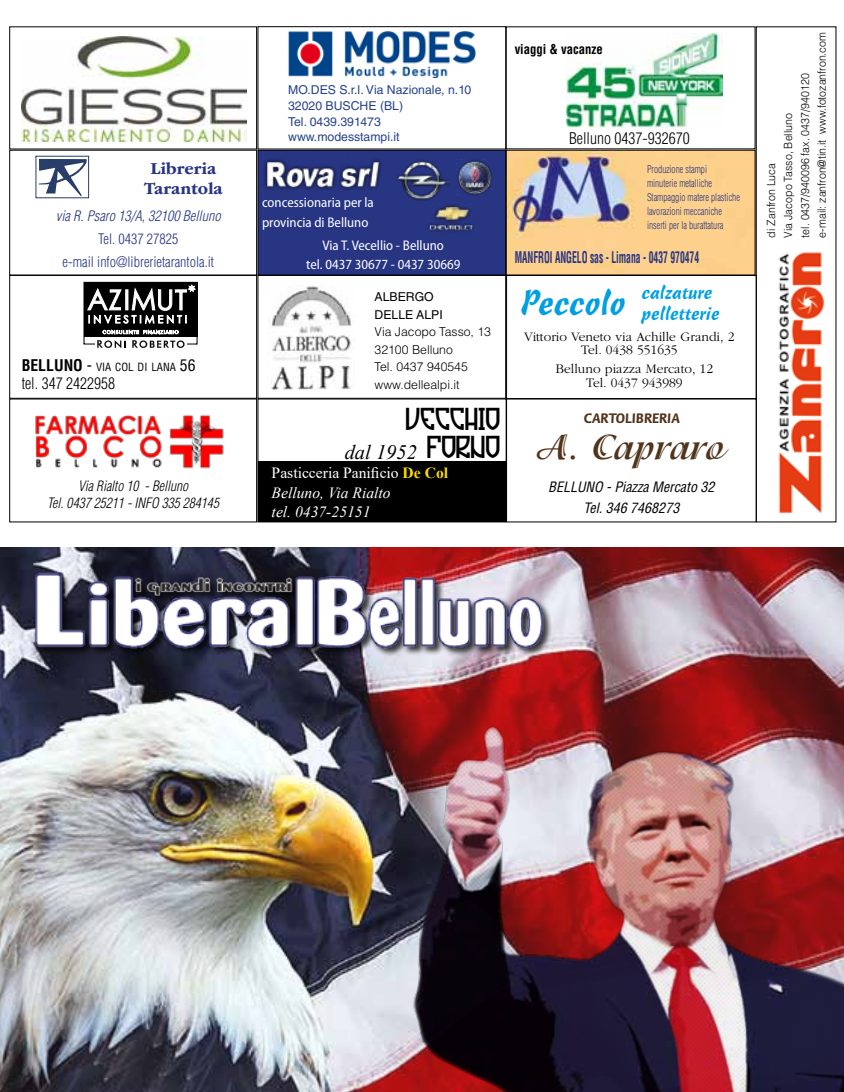
<style>
.page{position:relative;width:844px;height:1092px;background:#fff}
.page>*{position:absolute;margin:0;border:0;box-sizing:border-box;transform-origin:0 0}
.t1{font:700 38.5px "Isadora Std";color:#51341b}
.t2{font:34.65px "Cascade Script LT Std";color:#009fe3}
.t3{font:29.57px "Tradizione";color:#000}
.t4{font:italic 20.47px "Times New Roman";color:#000}
.t5{font:18.9px/20.8px "Cascade Script LT Std";color:#009fe3}
.t6{font:700 17.5px/19.2px "ITC Garamond Std";color:#283583;text-align:center}
.t7{font:700 condensed 15.75px "Helvetica LT Std";color:#283583;scale:.61 1}
.t8{font:300 condensed 15.75px "Helvetica LT Std";color:#000}
.t9{font:italic 15.58px/19.6px "Times New Roman";color:#fff}
.t10{font:700 14.7px "Flora Std";color:#51341b}
.t11{font:300 condensed 14.17px/22.8px "Helvetica LT Std";color:#283583;text-align:center}
.t12{font:italic 300 condensed 14.17px "Helvetica LT Std";color:#283583}
.t13{font:semi-condensed 14px/19.2px "Myriad Pro";color:#fff}
.t14{font:italic 300 condensed 14px/17.5px "Helvetica LT Std";color:#000;text-align:center}
.t15{font:italic condensed 14px/21px "Helvetica LT Std";color:#000;text-align:center}
.t16{font:300 13.47px/13.5px "ITC Garamond Std";color:#000;text-align:center}
.t17{font:700 condensed 13.3px "Helvetica LT Std";color:#000;scale:.96 1}
.t18{font:12.25px/15.8px "Helvetica LT Std";color:#27438b}
.t19{font:300 12.25px/17.5px "Helvetica LT Std";color:#000}
.t20{font:12.25px/17.5px "Helvetica LT Std";color:#000}
.t21{font:300 11.2px/17px "Helvetica LT Std";color:#000;scale:.94 1}
.t22{font:condensed 11.03px "Helvetica LT Std";color:#000}
.t23{font:300 condensed 10.5px/14px "Helvetica LT Std";color:#283583;scale:.88 1}
.s1{font-weight:700;font-size:15.75px}
.s2{font-size:15.75px}
.s3{font-family:"Tradizione";font-style:normal;font-size:29.57px}
.s4{font-style:normal}
.s5{font-weight:700;font-style:normal;color:#fbdd00}
</style>
<div class="page">
<img style="left:0;top:547px;width:843px;height:544px">
<div style="left:9px;top:27px;width:248px;height:122px;border:1px solid #000"></div>
<div style="left:9px;top:399px;width:248px;height:123px;border:1px solid #000"></div>
<img style="left:35px;top:414px;width:189px;height:55px">
<div style="left:258px;top:26px;width:248px;height:123px;border:1px solid #000"></div>
<div style="left:9px;top:150px;width:248px;height:125px;border:1px solid #000"></div>
<img style="left:288px;top:32px;width:187px;height:46px">
<svg style="left:39px;top:159px;width:48px;height:37px"></svg>
<div style="left:36px;top:156px;width:53px;height:42px;border:1px solid #283d69"></div>
<img style="left:508px;top:152px;width:245px;height:121px">
<div style="left:258px;top:275px;width:247px;height:123px;border:1px solid #000"></div>
<div style="left:258px;top:150px;width:247px;height:125px;background:#283583"></div>
<div style="left:258px;top:150px;width:248px;height:125px;border:1px solid #000"></div>
<img style="left:264px;top:159px;width:118px;height:31px">
<img style="left:566px;top:33px;width:156px;height:94px">
<div style="left:755px;top:27px;width:81px;height:495px;background:#fff;border:1px solid #000"></div>
<img style="left:396px;top:160px;width:52px;height:40px">
<img style="left:457px;top:160px;width:35px;height:35px">
<img style="left:428px;top:204px;width:46px;height:28px">
<img style="left:778px;top:252px;width:47px;height:262px">
<div style="left:9px;top:275px;width:248px;height:123px;border:1px solid #000"></div>
<img style="left:270px;top:285px;width:82px;height:104px">
<img style="left:22px;top:37px;width:224px;height:104px">
<svg style="left:83px;top:282px;width:114px;height:66px"></svg>
<div style="left:35px;top:573px;width:517px;height:84px;background:#000;opacity:.75"></div>
<img style="left:22px;top:555px;width:529px;height:97px">
<img style="left:375px;top:696px;width:468px;height:395px">
<div style="left:258px;top:461px;width:248px;height:61px;background:#000"></div>
<div style="left:506px;top:275px;width:250px;height:124px;border:1px solid #000"></div>
<p class="t17" style="left:514px;top:41px;width:93px">viaggi &amp; vacanze</p>
<p class="t21" style="left:762px;top:237px;width:220px;rotate:-90deg">di Zanfron Luca<br>Via Jacopo Tasso, Belluno<br>tel. 0437/940096 fax. 0437/940120<br>e-mail: zanfron@tin.it www.fotozanfron.com</p>
<p class="t18" style="left:288px;top:82px;width:184px">MO.DES S.r.l. Via Nazionale, n.10<br>32020 BUSCHE (BL)<br>Tel. 0439.391473 www.modesstampi.it</p>
<h3 class="t8" style="left:569px;top:129px;width:122px">Belluno 0437-932670</h3>
<h3 class="t6" style="left:144px;top:159px;width:80px">Libreria<br>Tarantola</h3>
<p class="t23" style="left:646px;top:162px;width:107px">Produzione stampi minuterie metalliche<br>Stampaggio matere plastiche lavorazioni meccaniche inserti per la burattatura</p>
<h3 class="t7" style="left:514px;top:248px;width:304px">MANFROI ANGELO sas - Limana - 0437 970474</h3>
<p class="t13" style="left:262px;top:193px;width:113px">concessionaria per la provincia di Belluno</p>
<p class="t13" style="left:306px;top:235px;width:156px;text-align:center">Via T. Vecellio - Belluno<br>tel. 0437 30677 - 0437 30669</p>
<p class="t12" style="left:56px;top:207px;width:166px">via R. Psaro 13/A, 32100 Belluno</p>
<p class="t11" style="left:62px;top:227px;width:153px">Tel. 0437 27825<br>e-mail info@librerietarantola.it</p>
<p class="t22" style="left:22px;top:360px;width:175px"><span class="s1">BELLUNO</span> <span class="s2">-</span> VIA COL DI LANA <span class="s2">56</span></p>
<h3 class="t8" style="left:22px;top:373px;width:95px">tel. 347 2422958</h3>
<p class="t14" style="left:47px;top:477px;width:173px">Via Rialto 10 - Belluno<br>Tel. 0437 25211 - INFO 335 284145</p>
<p class="t20" style="left:374px;top:288px;width:70px">ALBERGO<br>DELLE ALPI</p>
<p class="t19" style="left:374px;top:323px;width:118px">Via Jacopo Tasso, 13<br>32100 Belluno<br>Tel. 0437 940545 www.dellealpi.it</p>
<h3 class="t3" style="left:405px;top:402px;width:96px">VECCHIO</h3>
<h3 class="t4" style="left:344px;top:438px;width:157px">dal 1952 <span class="s3">FORNO</span></h3>
<h3 class="t9" style="left:271px;top:462px;width:178px"><span class="s4">Pasticceria Panificio</span> <span class="s5">De Col<br></span>Belluno, Via Rialto<br>tel. 0437-25151</h3>
<h2 class="t2" style="left:519px;top:282px;width:107px">Peccolo</h2>
<h3 class="t5" style="left:641px;top:281px;width:79px">calzature pelletterie</h3>
<p class="t16" style="left:524px;top:330px;width:212px">Vittorio Veneto via Achille Grandi, 2<br>Tel. 0438 551635</p>
<p class="t16" style="left:555px;top:362px;width:159px">Belluno piazza Mercato, 12<br>Tel. 0437 943989</p>
<h3 class="t10" style="left:583px;top:410px;width:97px">CARTOLIBRERIA</h3>
<h1 class="t1" style="left:538px;top:424px;width:187px">A. Capraro</h1>
<p class="t15" style="left:548px;top:477px;width:168px">BELLUNO - Piazza Mercato 32<br>Tel. 346 7468273</p>
</div>
